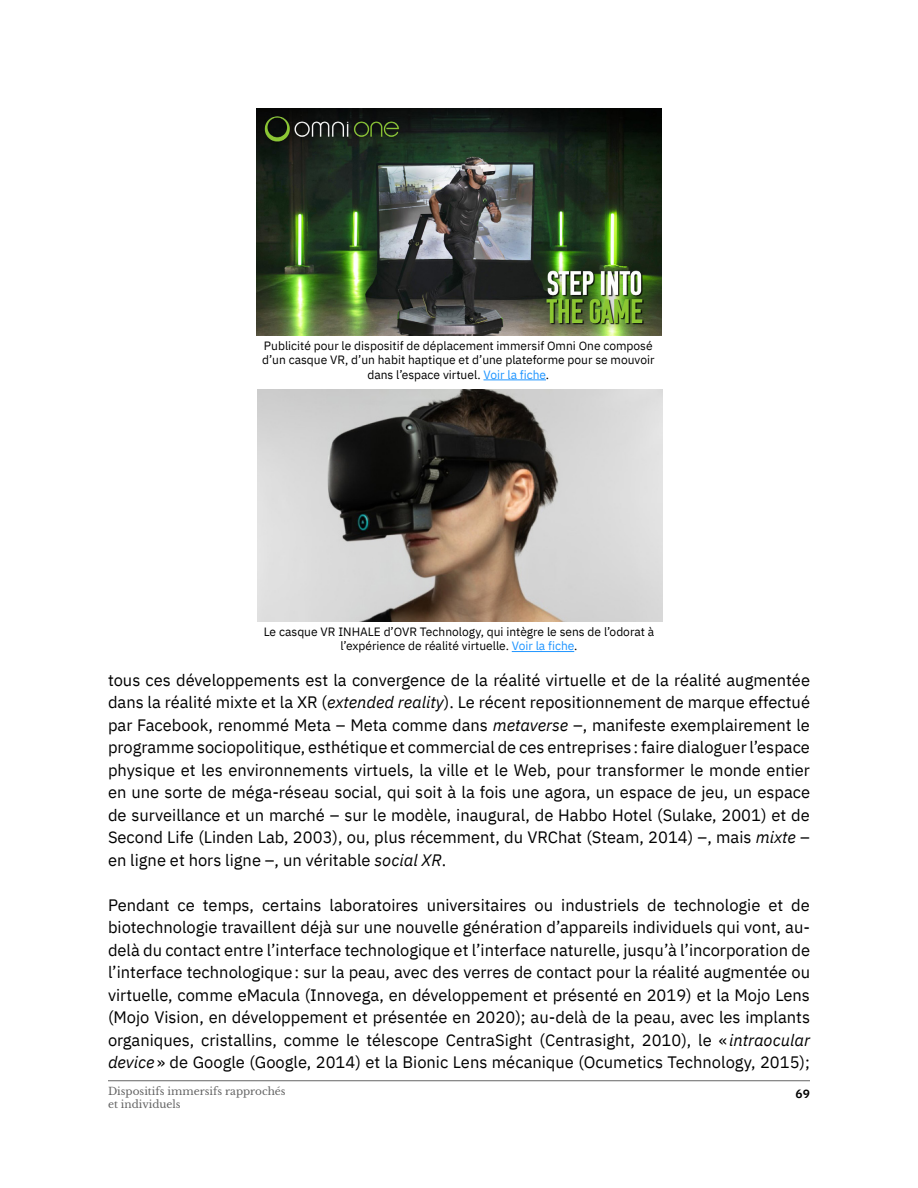
<style>
.page{position:relative;width:918px;height:1188px;background:#fff}
.page>*{position:absolute;margin:0;border:0;box-sizing:border-box;transform-origin:0 0}
.t1{font:16.5px/22.5px "IBM Plex Sans";color:#000;text-align:justify}
.t2{font:12px/14.4px "IBM Plex Sans";color:#000;text-align:center}
.t3{font:600 12px "IBM Plex Sans";color:#000}
.t4{font:10.5px/12.6px "Libre Baskerville";color:#646464}
.s1{color:#1f95ff}
.s2{font-style:italic}
</style>
<div class="page">
<hr style="left:108px;top:1080px;width:702px;height:1px;background:#646464">
<img style="left:256px;top:108px;width:406px;height:228px">
<hr style="left:484px;top:380px;width:62px;height:1px;background:#1f95ff">
<img style="left:257px;top:390px;width:405px;height:231px">
<hr style="left:512px;top:651px;width:62px;height:1px;background:#1f95ff">
<p class="t2" style="left:262px;top:338px;width:394px">Publicité pour le dispositif de déplacement immersif Omni One composé<br>’d un casque VR ’d, un habit haptique et ’d une plateforme pour se mouvoir dans ’l espace virtuel. <span class="s1">Voir la fiche</span>.</p>
<p class="t2" style="left:264px;top:624px;width:392px">Le casque VR INHALE ’d OVR Technology, qui intègre le sens de ’l odorat à ’l expérience de réalité virtuelle. <span class="s1">Voir la fiche</span>.</p>
<p class="t1" style="left:108px;top:667px;width:704px">tous ces développements est la convergence de la réalité virtuelle et de la réalité augmentée dans la réalité mixte et la XR (<span class="s2">extended reality</span> .) Le récent repositionnement de marque effectué par Facebook, renommé Meta – Meta comme dans <span class="s2">metaverse</span> –, manifeste exemplairement le programme sociopolitique, esthétique et commercial de ces entreprises: faire dialoguer ’l espace physique et les environnements virtuels, la ville et le Web, pour transformer le monde entier en une sorte de méga-réseau social, qui soit laà fois une agora, un espace de jeu, un espace de surveillance et un marché – sur le modèle, inaugural, de Habbo Hotel (Sulake, 2001) et de Second Life (Linden Lab, 2003 ,) ou, plus récemment, du VRChat (Steam, 2014) –, mais <span class="s2">mixte</span> – en ligne et hors ligne –, un véritable <span class="s2">social XR</span>.</p>
<p class="t1" style="left:791px;top:892px;width:20px">de</p>
<p class="t1" style="left:108px;top:892px;width:63px">Pendant</p>
<p class="t1" style="left:108px;top:937px;width:704px">delà du contact entre ’l interface technologique et ’l interface naturelle, jusqu ’là’ incorporation de</p>
<p class="t1" style="left:262px;top:892px;width:61px">certains</p>
<p class="t1" style="left:330px;top:892px;width:91px">laboratoires</p>
<p class="t1" style="left:427px;top:892px;width:101px">universitaires</p>
<p class="t1" style="left:561px;top:892px;width:79px">industriels</p>
<p class="t1" style="left:647px;top:892px;width:20px">de</p>
<p class="t1" style="left:674px;top:892px;width:88px">technologie</p>
<p class="t1" style="left:203px;top:892px;width:53px">temps,</p>
<p class="t1" style="left:768px;top:892px;width:16px">et</p>
<p class="t1" style="left:178px;top:892px;width:19px">ce</p>
<p class="t1" style="left:535px;top:892px;width:20px">ou</p>
<p class="t1" style="left:108px;top:915px;width:703px">biotechnologie travaillent déjà sur une nouvelle génération ’d appareils individuels qui vont, au-</p>
<p class="t1" style="left:108px;top:960px;width:704px">’l interface technologique: sur la peau, avec des verres de contact pour la réalité augmentée ou virtuelle, comme eMacula (Innovega, en développement et présenté en 2019) et la Mojo Lens (Mojo Vision, en développement et présentée en 2020); au-delà de la peau, avec les implants organiques, cristallins, comme le télescope CentraSight (Centrasight, 2010 ,) le «<span class="s2">intraocular device</span>» de Google (Google, 2014) et la Bionic Lens mécanique (Ocumetics Technology, 2015 ;(</p>
<p class="t4" style="left:108px;top:1085px;width:179px">Dispositifs immersifs rapprochés et individuels</p>
<p class="t3" style="left:796px;top:1085px;width:16px">69</p>
</div>
